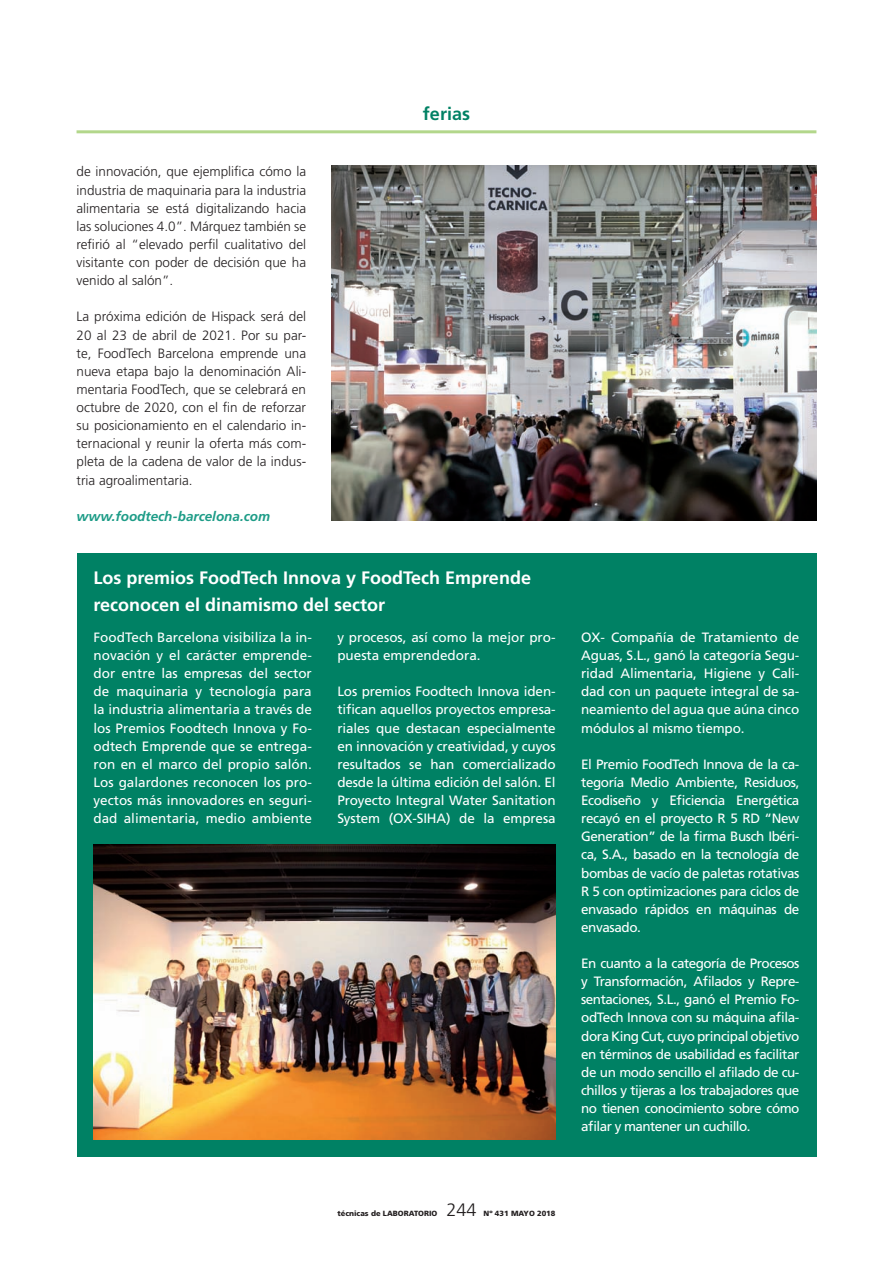
<style>
.page{position:relative;width:893px;height:1263px;background:#fff}
.page>*{position:absolute;margin:0;border:0;box-sizing:border-box;transform-origin:0 0}
.Texto_base_TL{font:700 18px "Frutiger";color:#fff}
.t1{font:700 18px "Frutiger";color:#008164}
.t2{font:300 18px "Frutiger";color:#231f20}
.Texto_base_TL-2{font:13.5px/18.1px "Frutiger";letter-spacing:-.01em;color:#fff;text-align:justify}
.Texto_base_TL-3{font:300 13.5px/18.1px "Frutiger";color:#231f20;text-align:justify}
.www{font:italic 700 13.5px "Frutiger";color:#1d9c87}
.t3{font:900 7.5px "Frutiger";color:#231f20}
</style>
<div class="page">
<hr style="left:77px;top:130px;width:739px;height:3px;background:#b3d78b">
<div style="left:77px;top:553px;width:739px;height:604px;background:#008164"></div>
<img style="left:94px;top:845px;width:462px;height:295px">
<img style="left:332px;top:166px;width:484px;height:355px">
<p class="Texto_base_TL-3" style="left:77px;top:163px;width:231px">de innovación, que ejemplifica cómo la industria de maquinaria para la industria alimentaria se está digitalizando hacia las soluciones 4.0”. Márquez también se refirió al “elevado perfil cualitativo del visitante con poder de decisión que ha venido al salón”.</p>
<p class="Texto_base_TL-3" style="left:77px;top:308px;width:231px">La próxima edición de Hispack será del 20 al 23 de abril de 2021. Por su par&shy;te, FoodTech Barcelona emprende una nueva etapa bajo la denominación Ali&shy;mentaria FoodTech, que se celebrará en octubre de 2020, con el fin de reforzar su posicionamiento en el calendario in&shy;ternacional y reunir la oferta más com&shy;pleta de la cadena de valor de la indus&shy;tria agroalimentaria.</p>
<p class="www" style="left:77px;top:508px;width:195px">www.foodtech-barcelona.com</p>
<h1 class="t1" style="left:423px;top:103px;width:49px">ferias</h1>
<p class="Texto_base_TL" style="left:94px;top:568px;width:439px">Los premios FoodTech Innova y FoodTech Emprende</p>
<p class="Texto_base_TL" style="left:94px;top:595px;width:293px">reconocen el dinamismo del sector</p>
<p class="Texto_base_TL-2" style="left:94px;top:628px;width:220px">FoodTech Barcelona visibiliza la in&shy;novación y el carácter emprende&shy;dor entre las empresas del sector de maquinaria y tecnología para la industria alimentaria a través de los Premios Foodtech Innova y Fo&shy;odtech Emprende que se entrega&shy;ron en el marco del propio salón.<br>Los galardones reconocen los pro&shy;yectos más innovadores en seguri&shy;dad alimentaria, medio ambiente</p>
<p class="Texto_base_TL-2" style="left:337px;top:628px;width:220px">y procesos, así como la mejor pro&shy;puesta emprendedora.</p>
<p class="Texto_base_TL-2" style="left:337px;top:682px;width:220px">Los premios Foodtech Innova iden&shy;tifican aquellos proyectos empresa&shy;riales que destacan especialmente en innovación y creatividad, y cuyos resultados se han comercializado desde la última edición del salón. El Proyecto Integral Water Sanitation System (OX-SIHA) de la empresa</p>
<p class="Texto_base_TL-2" style="left:581px;top:628px;width:220px">OX- Compañía de Tratamiento de Aguas, S.L., ganó la categoría Segu&shy;ridad Alimentaria, Higiene y Cali&shy;dad con un paquete integral de sa&shy;neamiento del agua que aúna cinco módulos al mismo tiempo.</p>
<p class="Texto_base_TL-2" style="left:581px;top:755px;width:220px">El Premio FoodTech Innova de la ca&shy;tegoría Medio Ambiente, Residuos, Ecodiseño y Eficiencia Energética recayó en el proyecto R 5 RD “New Generation” de la firma Busch Ibéri&shy;ca, S.A., basado en la tecnología de bombas de vacío de paletas rotativas R 5 con optimizaciones para ciclos de envasado rápidos en máquinas de envasado.</p>
<p class="Texto_base_TL-2" style="left:581px;top:954px;width:220px">En cuanto a la categoría de Procesos y Transformación, Afilados y Repre&shy;sentaciones, S.L., ganó el Premio Fo&shy;odTech Innova con su máquina afila&shy;dora King Cut, cuyo principal objetivo en términos de usabilidad es facilitar de un modo sencillo el afilado de cu&shy;chillos y tijeras a los trabajadores que no tienen conocimiento sobre cómo afilar y mantener un cuchillo.</p>
<p class="t3" style="left:337px;top:1209px;width:101px">técnicas de LABORATORIO</p>
<h1 class="t2" style="left:447px;top:1200px;width:32px">244</h1>
<p class="t3" style="left:484px;top:1209px;width:73px">Nº 431 MAYO 2018</p>
</div>
